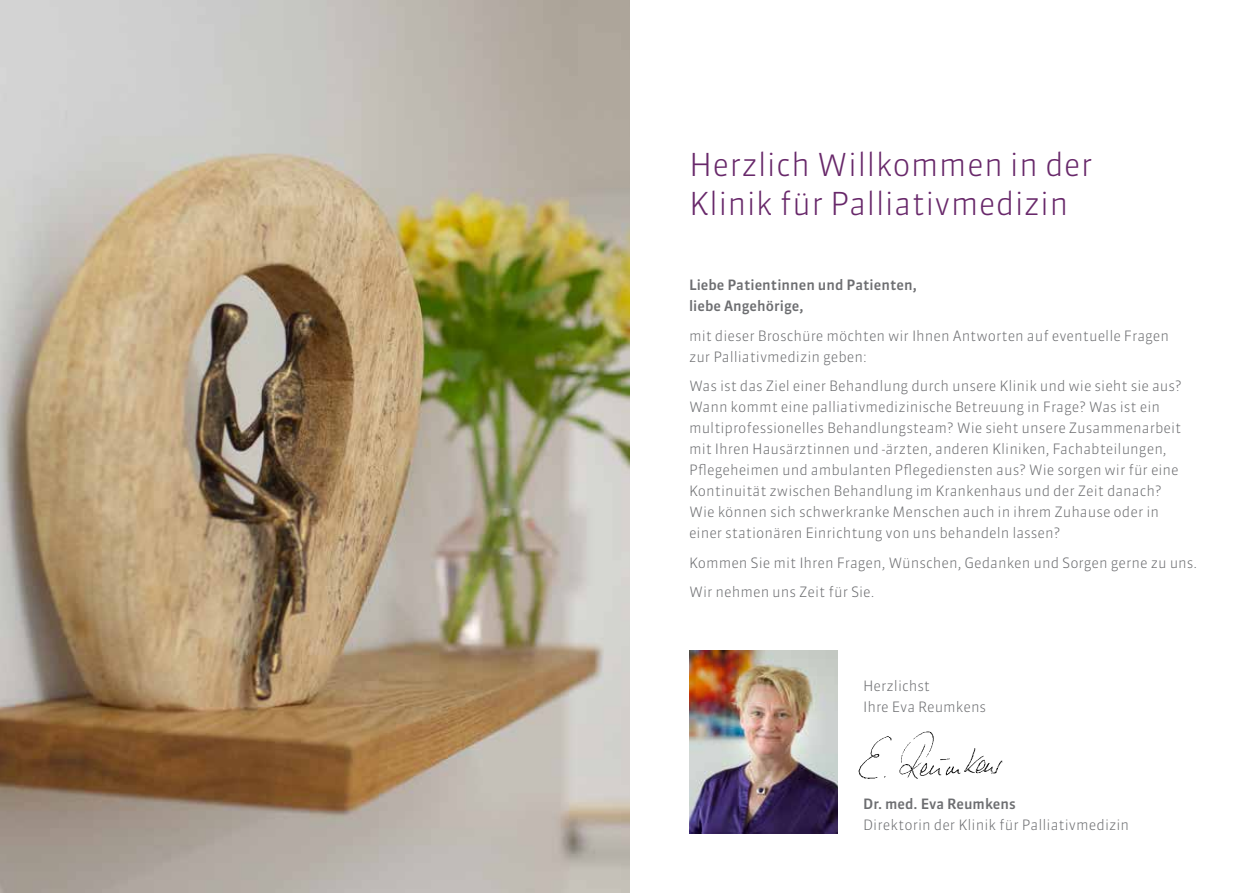
<style>
.page{position:relative;width:1259px;height:893px;background:#fff}
.page>*{position:absolute;margin:0;border:0;box-sizing:border-box;transform-origin:0 0}
.t1{font:300 31.5px/39px "Sanuk OT";letter-spacing:.005em;color:#68286a}
.t2{font:300 14.25px/21px "Sanuk OT";color:#6d6e71}
.t3{font:500 14.25px/21px "Sanuk OT";color:#6d6e71}
</style>
<div class="page">
<img style="left:689px;top:651px;width:149px;height:182px">
<img style="left:858px;top:731px;width:145px;height:48px">
<img style="left:0;top:0;width:629px;height:893px">
<h1 class="t1" style="left:689px;top:145px;width:405px">Herzlich Willkommen in der<br>Klinik für Palliativmedizin</h1>
<p class="t3" style="left:689px;top:274px;width:229px">Liebe Patientinnen und Patienten, liebe Angehörige,</p>
<p class="t2" style="left:689px;top:325px;width:481px">mit dieser Broschüre möchten wir Ihnen Antworten auf eventuelle Fragen zur Palliativmedizin geben:</p>
<p class="t2" style="left:689px;top:375px;width:494px">Was ist das Ziel einer Behandlung durch unsere Klinik und wie sieht sie aus?<br>Wann kommt eine palliativmedizinische Betreuung in Frage? Was ist ein multiprofessionelles Behandlungsteam? Wie sieht unsere Zusammenarbeit mit Ihren Hausärztinnen und -ärzten, anderen Kliniken, Fachabteilungen, Pflegeheimen und ambulanten Pflegediensten aus? Wie sorgen wir für eine Kontinuität zwischen Behandlung im Krankenhaus und der Zeit danach?<br>Wie können sich schwerkranke Menschen auch in ihrem Zuhause oder in einer stationären Einrichtung von uns behandeln lassen?</p>
<p class="t2" style="left:689px;top:548px;width:510px;line-height:29.5px">Kommen Sie mit Ihren Fragen, Wünschen, Gedanken und Sorgen gerne zu uns.<br>Wir nehmen uns Zeit für Sie.</p>
<p class="t2" style="left:863px;top:676px;width:125px">Herzlichst<br>Ihre Eva Reumkens</p>
<p class="t3" style="left:863px;top:794px;width:154px">Dr. med. Eva Reumkens</p>
<p class="t2" style="left:863px;top:815px;width:268px">Direktorin der Klinik für Palliativmedizin</p>
</div>
